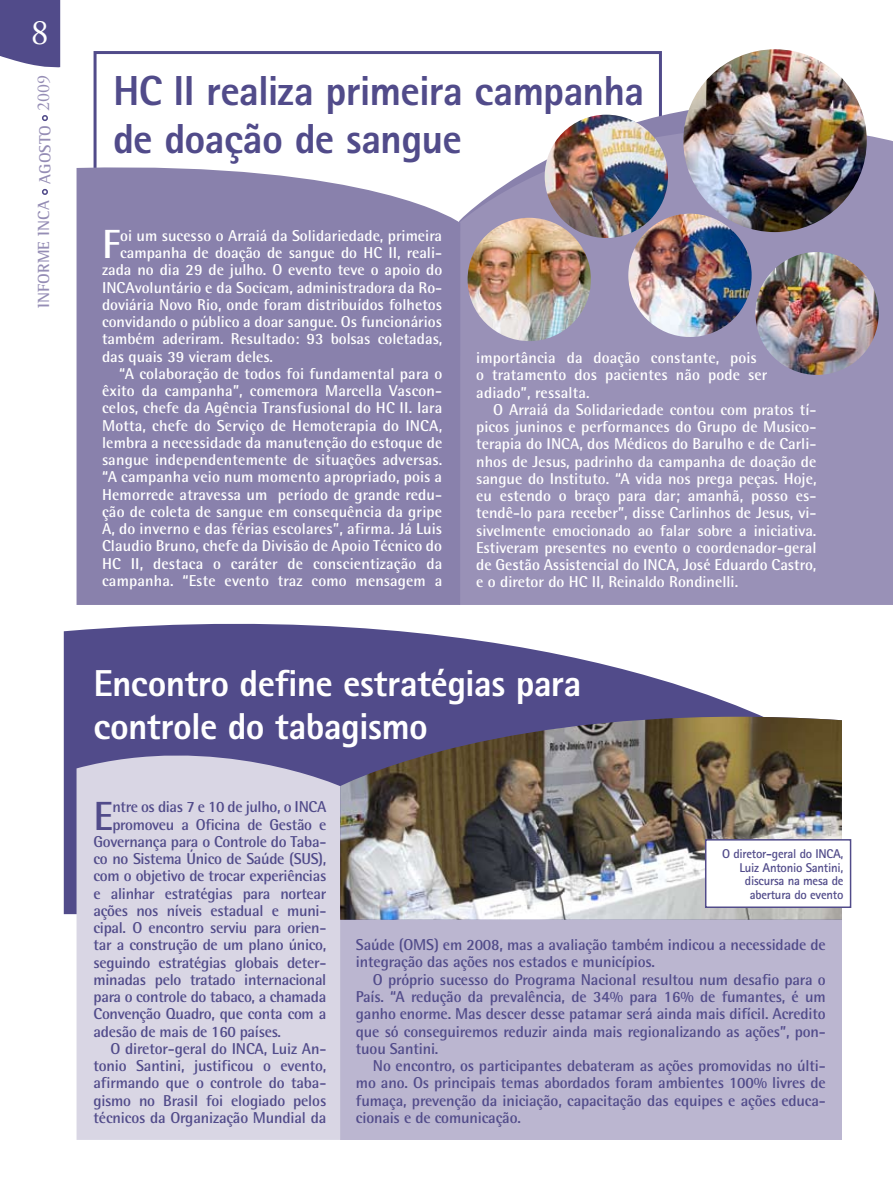
<style>
.page{position:relative;width:893px;height:1191px;background:#fff}
.page>*{position:absolute;margin:0;border:0;box-sizing:border-box;transform-origin:0 0}
.t1{font:800 42px/48px "Rotis Sans Serif";letter-spacing:-.02em;color:#514b8a}
.t2{font:700 40.8px "Rotis Semi Sans";color:#fff}
.t3{font:700 40.8px "Rotis Semi Sans";color:#514b8a}
.t4{font:800 37.5px/43.5px "Rotis Sans Serif";letter-spacing:-.015em;color:#fff}
.t5{font:36px "Adobe Garamond Pro";color:#fff}
.t6{font:700 16.5px "Rotis Semi Serif";letter-spacing:-.005em;color:#958db5}
.t7{font:700 15.75px/17.2px "Rotis Semi Sans";letter-spacing:.01em;color:#fff}
.t8{font:700 15.75px/17.2px "Rotis Semi Sans";letter-spacing:-.02em;color:#514b8a;text-align:justify}
.t9{font:700 12.75px/13.5px "Rotis Sans Serif";letter-spacing:-.02em;color:#514b8a;text-align:right}
.s1{font-family:"Adobe Garamond Pro";font-weight:400;font-size:18px}
</style>
<div class="page">
<div style="left:460px;top:119px;width:433px;height:486px;background:#9991b7"></div>
<div style="left:77px;top:161px;width:383px;height:429px;background:#8981ac"></div>
<div style="left:340px;top:818px;width:502px;height:322px;background:#bbb6d0"></div>
<svg style="left:64px;top:590px;width:729px;height:324px;fill:#514b8a"></svg>
<svg style="left:77px;top:731px;width:263px;height:408px;background:#cecadc"></svg>
<svg style="left:340px;top:698px;width:453px;height:18px;background:#656097"></svg>
<img style="left:340px;top:716px;width:502px;height:203px">
<div style="left:706px;top:840px;width:144px;height:67px;background:#fff"></div>
<div style="left:705px;top:839px;width:146px;height:69px;border:2px solid #514b8a"></div>
<img style="left:683px;top:49px;width:184px;height:183px;border-radius:92px">
<img style="left:545px;top:115px;width:123px;height:123px;border-radius:62px">
<img style="left:628px;top:214px;width:124px;height:123px;border-radius:62px">
<img style="left:468px;top:218px;width:123px;height:123px;border-radius:62px">
<img style="left:755px;top:252px;width:124px;height:123px;border-radius:62px">
<svg style="left:0;top:0;width:60px;height:68px;background:#5c5791"></svg>
<svg style="left:42px;top:189px;width:6px;height:6px"></svg>
<svg style="left:42px;top:115px;width:6px;height:6px"></svg>
<h3 class="t5" style="left:31px;top:11px;width:19px">8</h3>
<p class="t6" style="left:34px;top:308px;width:235px;rotate:-90deg">INFORME INCA AGOSTO <span class="s1">2009</span></p>
<h1 class="t1" style="left:113px;top:66px;width:533px">HC II realiza primeira campanha de doação de sangue</h1>
<h2 class="t2" style="left:102px;top:219px;width:20px">F</h2>
<p class="t7" style="left:120px;top:227px;width:323px">oi um sucesso o Arraiá da Solidariedade, primeira</p>
<p class="t7" style="left:120px;top:244px;width:323px">campanha de doação de sangue do HC II, reali-</p>
<p class="t7" style="left:102px;top:261px;width:342px">zada no dia 29 de julho. O evento teve o apoio do</p>
<p class="t7" style="left:102px;top:278px;width:342px">INCAvoluntário e da Socicam, administradora da Ro-</p>
<p class="t7" style="left:102px;top:296px;width:342px">doviária Novo Rio, onde foram distribuídos folhetos</p>
<p class="t7" style="left:102px;top:313px;width:342px">convidando o público a doar sangue. Os funcionários</p>
<p class="t7" style="left:102px;top:330px;width:342px">também aderiram. Resultado: 93 bolsas coletadas,</p>
<p class="t7" style="left:102px;top:347px;width:172px">das quais 39 vieram deles.</p>
<p class="t7" style="left:119px;top:365px;width:325px">“A colaboração de todos foi fundamental para o</p>
<p class="t7" style="left:102px;top:382px;width:342px">êxito da campanha”, comemora Marcella Vascon-</p>
<p class="t7" style="left:102px;top:399px;width:342px">celos, chefe da Agência Transfusional do HC II. Iara</p>
<p class="t7" style="left:102px;top:416px;width:342px">Motta, chefe do Serviço de Hemoterapia do INCA,</p>
<p class="t7" style="left:102px;top:434px;width:342px">lembra a necessidade da manutenção do estoque de</p>
<p class="t7" style="left:102px;top:451px;width:342px">sangue independentemente de situações adversas.</p>
<p class="t7" style="left:102px;top:468px;width:342px">“A campanha veio num momento apropriado, pois a</p>
<p class="t7" style="left:102px;top:485px;width:342px">Hemorrede atravessa um período de grande redu-</p>
<p class="t7" style="left:102px;top:503px;width:342px">ção de coleta de sangue em consequência da gripe</p>
<p class="t7" style="left:102px;top:520px;width:342px">A, do inverno e das férias escolares”, afirma. Já Luis</p>
<p class="t7" style="left:102px;top:537px;width:342px">Claudio Bruno, chefe da Divisão de Apoio Técnico do</p>
<p class="t7" style="left:102px;top:554px;width:342px">HC II, destaca o caráter de conscientização da</p>
<p class="t7" style="left:102px;top:571px;width:342px">campanha. “Este evento traz como mensagem a</p>
<p class="t7" style="left:476px;top:349px;width:293px">importância da doação constante, pois o tratamento dos pacientes não pode ser adiado”, ressalta.</p>
<p class="t7" style="left:476px;top:400px;width:342px;text-align:justify;text-indent:17px">O Arraiá da Solidariedade contou com pratos tí&shy;picos juninos e performances do Grupo de Musico&shy;terapia do INCA, dos Médicos do Barulho e de Carli&shy;nhos de Jesus, padrinho da campanha de doação de sangue do Instituto. “A vida nos prega peças. Hoje, eu estendo o braço para dar; amanhã, posso es&shy;tendê-lo para receber”, disse Carlinhos de Jesus, vi&shy;sivelmente emocionado ao falar sobre a iniciativa.<br>Estiveram presentes no evento o coordenador-geral de Gestão Assistencial do INCA, José Eduardo Castro, e o diretor do HC II, Reinaldo Rondinelli.</p>
<h3 class="t4" style="left:94px;top:661px;width:490px">Encontro define estratégias para controle do tabagismo</h3>
<h2 class="t3" style="left:94px;top:790px;width:21px">E</h2>
<p class="t8" style="left:112px;top:798px;width:215px">ntre os dias 7 e 10 de julho, o INCA</p>
<p class="t8" style="left:112px;top:815px;width:215px">promoveu a Oficina de Gestão e</p>
<p class="t8" style="left:94px;top:832px;width:234px">Governança para o Controle do Taba-</p>
<p class="t8" style="left:94px;top:850px;width:234px">co no Sistema Único de Saúde (SUS),</p>
<p class="t8" style="left:94px;top:867px;width:234px">com o objetivo de trocar experiências</p>
<p class="t8" style="left:94px;top:884px;width:234px">e alinhar estratégias para nortear</p>
<p class="t8" style="left:94px;top:901px;width:234px">ações nos níveis estadual e muni-</p>
<p class="t8" style="left:94px;top:919px;width:234px">cipal. O encontro serviu para orien-</p>
<p class="t8" style="left:94px;top:936px;width:234px">tar a construção de um plano único,</p>
<p class="t8" style="left:94px;top:953px;width:234px">seguindo estratégias globais deter-</p>
<p class="t8" style="left:94px;top:970px;width:234px">minadas pelo tratado internacional</p>
<p class="t8" style="left:94px;top:988px;width:234px">para o controle do tabaco, a chamada</p>
<p class="t8" style="left:94px;top:1005px;width:234px">Convenção Quadro, que conta com a</p>
<p class="t8" style="left:94px;top:1022px;width:189px">adesão de mais de 160 países.</p>
<p class="t8" style="left:111px;top:1039px;width:217px">O diretor-geral do INCA, Luiz An-</p>
<p class="t8" style="left:94px;top:1057px;width:234px">tonio Santini, justificou o evento,</p>
<p class="t8" style="left:94px;top:1074px;width:234px">afirmando que o controle do taba-</p>
<p class="t8" style="left:94px;top:1091px;width:234px">gismo no Brasil foi elogiado pelos</p>
<p class="t8" style="left:94px;top:1108px;width:234px">técnicos da Organização Mundial da</p>
<p class="t9" style="left:722px;top:847px;width:123px">O diretor-geral do INCA,<br>Luiz Antonio Santini, discursa na mesa de abertura do evento</p>
<p class="t8" style="left:356px;top:936px;width:471px">Saúde (OMS) em 2008, mas a avaliação também indicou a necessidade de integração das ações nos estados e municípios.</p>
<p class="t8" style="left:356px;top:970px;width:471px;text-indent:17px">O próprio sucesso do Programa Nacional resultou num desafio para o País. “A redução da prevalência, de 34% para 16% de fumantes, é um ganho enorme. Mas descer desse patamar será ainda mais difícil. Acredito que só conseguiremos reduzir ainda mais regionalizando as ações”, pon&shy;tuou Santini.</p>
<p class="t8" style="left:356px;top:1056px;width:471px;text-indent:17px">No encontro, os participantes debateram as ações promovidas no últi&shy;mo ano. Os principais temas abordados foram ambientes 100% livres de fumaça, prevenção da iniciação, capacitação das equipes e ações educa&shy;cionais e de comunicação.</p>
</div>
